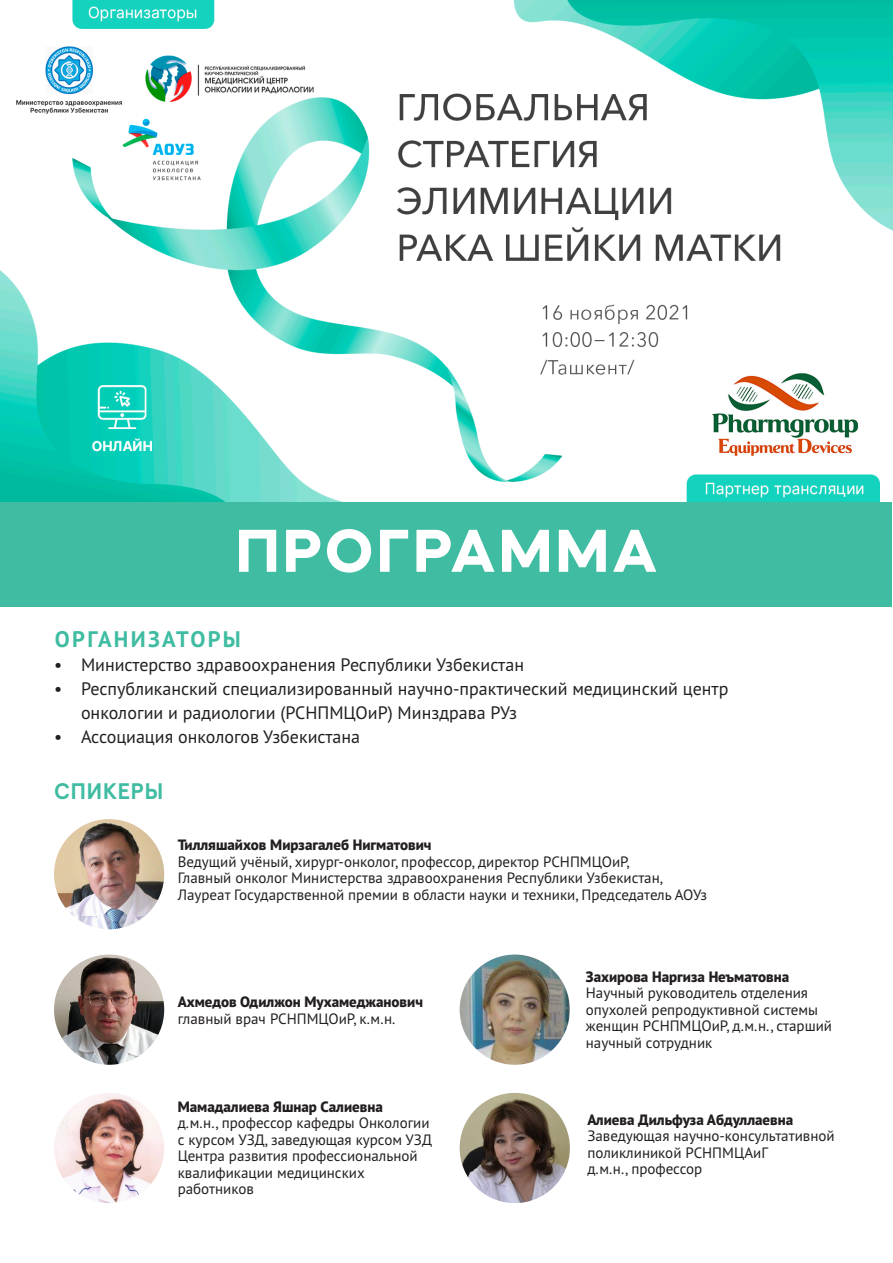
<style>
.page{position:relative;width:893px;height:1263px;background:#fff}
.page>*{position:absolute;margin:0;border:0;box-sizing:border-box;transform-origin:0 0}
.t1{font:700 60px "Mazzard H";letter-spacing:.07em;color:#fff}
.Стиль_абзаца_1{font:700 22.5px "PT Sans Pro";letter-spacing:.1em;color:#3fbca1}
.Стиль_абзаца_1-2{font:700 22.5px "Apercu Arabic Pro";letter-spacing:.02em;color:#3fbca1}
.t2{font:18px/24px "PT Sans Pro";color:#231f20}
.текст{font:15px/16.5px "PT Sans Pro";color:#231f20}
.текст-2{font:800 15px/16.5px "PT Sans Pro";color:#231f20}
.s1{font-weight:800}
.s2{font-weight:400}
</style>
<div class="page">
<img style="left:0;top:0;width:893px;height:504px">
<div style="left:1px;top:502px;width:891px;height:105px;background:#3fbca1"></div>
<img style="left:54px;top:819px;width:110px;height:110px;border-radius:55px">
<img style="left:460px;top:954px;width:110px;height:111px;border-radius:55px">
<img style="left:54px;top:954px;width:110px;height:111px;border-radius:55px">
<img style="left:460px;top:1093px;width:110px;height:110px;border-radius:55px">
<img style="left:54px;top:1093px;width:110px;height:110px;border-radius:55px">
<p class="t1" style="left:236px;top:511px;width:422px">ПРОГРАММА</p>
<p class="Стиль_абзаца_1" style="left:55px;top:624px;width:187px">ОРГАНИЗАТОРЫ</p>
<p class="t2" style="left:54px;top:652px;width:472px">• Министерство здравоохранения Республики Узбекистан</p>
<p class="t2" style="left:81px;top:676px;width:649px;text-indent:-27px">• Республиканский специализированный научно-практический медицинский центр онкологии и радиологии (РСНПМЦОиР) Минздрава РУз</p>
<p class="t2" style="left:54px;top:724px;width:308px">• Ассоциация онкологов Узбекистана</p>
<p class="Стиль_абзаца_1-2" style="left:54px;top:774px;width:111px">СПИКЕРЫ</p>
<p class="текст" style="left:178px;top:836px;width:531px"><span class="s1">Тилляшайхов Мирзагалеб Нигматович<br></span>Ведущий учёный, хирург-онколог, профессор, директор РСНПМЦОиР,<br>Главный онколог Министерства здравоохранения Республики Узбекистан, Лауреат Государственной премии в области науки и техники, Председатель АОУз</p>
<p class="текст-2" style="left:178px;top:993px;width:247px">Ахмедов Одилжон Мухамеджанович <span class="s2">главный врач РСНПМЦОиР, к.м.н.</span></p>
<p class="текст" style="left:178px;top:1098px;width:256px"><span class="s1">Мамадалиева Яшнар Салиевна<br></span>д.м.н., профессор кафедры Онкологии с курсом УЗД, заведующая курсом УЗД<br>Центра развития профессиональной квалификации медицинских работников</p>
<p class="текст" style="left:586px;top:968px;width:248px"><span class="s1">Захирова Наргиза Неъматовна<br></span>Научный руководитель отделения опухолей репродуктивной системы женщин РСНПМЦОиР, д.м.н., старший научный сотрудник</p>
<p class="текст-2" style="left:587px;top:1111px;width:207px">Алиева Дильфуза Абдуллаевна</p>
<p class="текст" style="left:587px;top:1127px;width:249px">Заведующая научно-консультативной</p>
<p class="текст" style="left:587px;top:1144px;width:182px">поликлиникой РСНПМЦАиГ</p>
<p class="текст" style="left:587px;top:1160px;width:116px">д.м.н., профессор</p>
</div>
